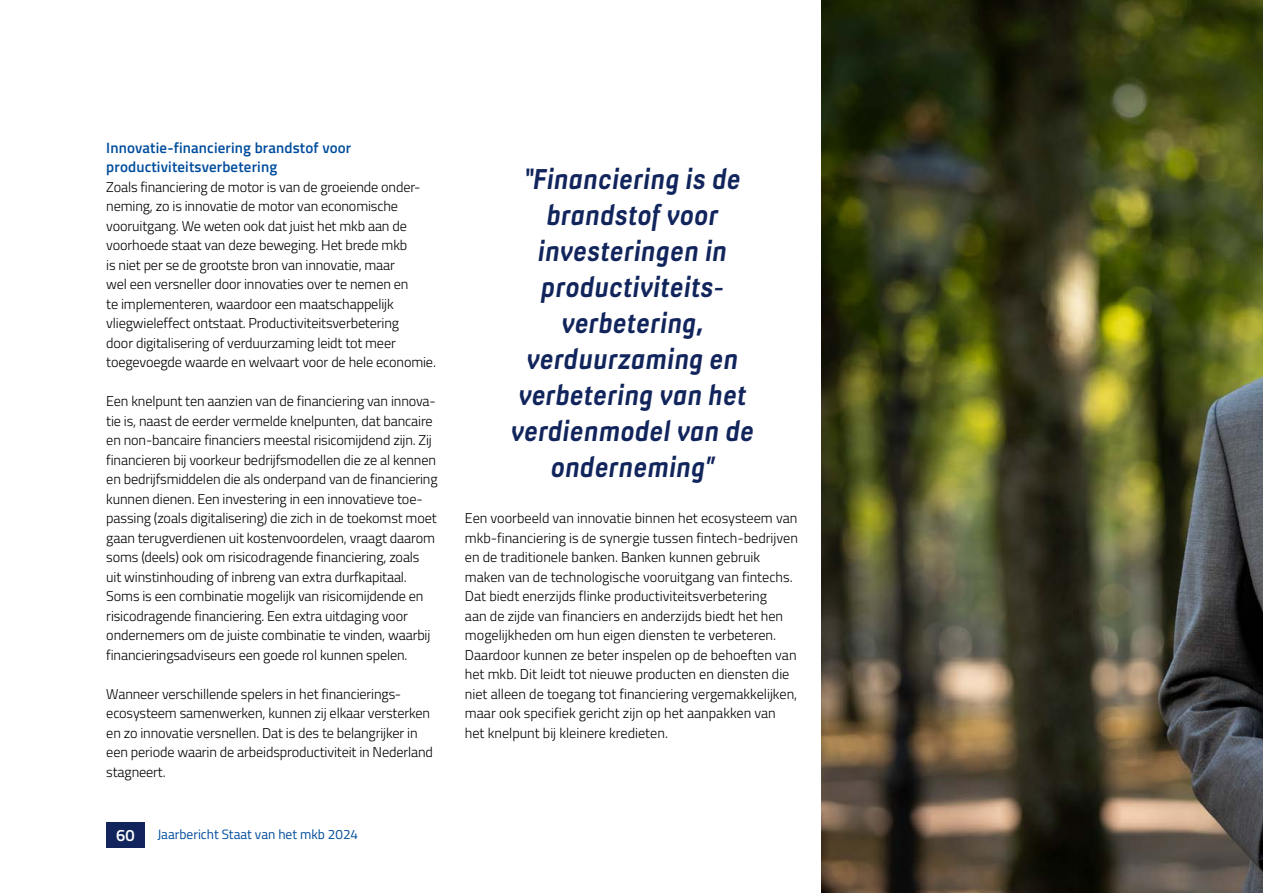
<style>
.page{position:relative;width:1263px;height:893px;background:#fff}
.page>*{position:absolute;margin:0;border:0;box-sizing:border-box;transform-origin:0 0}
.Artikel{font:italic 700 27px/36px "Milibus Rg";color:#11255c;text-align:center}
.t1{font:600 16.5px "Titillium Web";color:#fff}
.H4_Alineakop{font:600 15px/19.5px "Titillium Web";letter-spacing:.01em;color:#004d9d}
.P_Broodtekst{font:300 14.25px/19.5px "Titillium Web";letter-spacing:-.01em;color:#000}
.t2{font:13.5px "Titillium Web";color:#004d9d}
</style>
<div class="page">
<img style="left:821px;top:0;width:442px;height:893px">
<div style="left:106px;top:822px;width:39px;height:25px;background:#11255c"></div>
<h4 class="H4_Alineakop" style="left:106px;top:137px;width:247px">Innovatie-financiering brandstof voor productiviteitsverbetering</h4>
<p class="P_Broodtekst" style="left:106px;top:176px;width:331px">Zoals financiering de motor is van de groeiende onder&shy;neming, zo is innovatie de motor van economische vooruitgang. We weten ook dat juist het mkb aan de voorhoede staat van deze beweging. Het brede mkb<br>is niet per se de grootste bron van innovatie, maar<br>wel een versneller door innovaties over te nemen en<br>te implementeren, waardoor een maatschappelijk vliegwieleffect ontstaat. Productiviteitsverbetering<br>door digitalisering of verduurzaming leidt tot meer toegevoegde waarde en welvaart voor de hele economie.</p>
<p class="P_Broodtekst" style="left:106px;top:391px;width:333px">Een knelpunt ten aanzien van de financiering van innova&shy;tie is, naast de eerder vermelde knelpunten, dat bancaire en non-bancaire financiers meestal risicomijdend zijn. Zij financieren bij voorkeur bedrijfsmodellen die ze al kennen en bedrijfsmiddelen die als onderpand van de financiering kunnen dienen. Een investering in een innovatieve toe&shy;passing (zoals digitalisering) die zich in de toekomst moet gaan terugverdienen uit kostenvoordelen, vraagt daarom soms (deels) ook om risicodragende financiering, zoals uit winstinhouding of inbreng van extra durfkapitaal.<br>Soms is een combinatie mogelijk van risicomijdende en risicodragende financiering. Een extra uitdaging voor ondernemers om de juiste combinatie te vinden, waarbij financieringsadviseurs een goede rol kunnen spelen.</p>
<p class="P_Broodtekst" style="left:106px;top:683px;width:328px">Wanneer verschillende spelers in het financierings&shy;ecosysteem samenwerken, kunnen zij elkaar versterken en zo innovatie versnellen. Dat is des te belangrijker in een periode waarin de arbeidsproductiviteit in Nederland stagneert.</p>
<p class="t1" style="left:116px;top:822px;width:20px">60</p>
<p class="t2" style="left:157px;top:825px;width:202px">Jaarbericht Staat van het mkb 2024</p>
<p class="Artikel" style="left:510px;top:161px;width:245px">“Financiering is de brandstof voor investeringen in productiviteits&shy;verbetering, verduurzaming en verbetering van het verdienmodel van de onderneming”</p>
<p class="P_Broodtekst" style="left:465px;top:508px;width:335px">Een voorbeeld van innovatie binnen het ecosysteem van mkb-financiering is de synergie tussen fintech-bedrijven en de traditionele banken. Banken kunnen gebruik maken van de technologische vooruitgang van fintechs.<br>Dat biedt enerzijds flinke productiviteitsverbetering<br>aan de zijde van financiers en anderzijds biedt het hen mogelijkheden om hun eigen diensten te verbeteren.<br>Daardoor kunnen ze beter inspelen op de behoeften van het mkb. Dit leidt tot nieuwe producten en diensten die niet alleen de toegang tot financiering vergemakkelijken, maar ook specifiek gericht zijn op het aanpakken van het knelpunt bij kleinere kredieten.</p>
</div>
